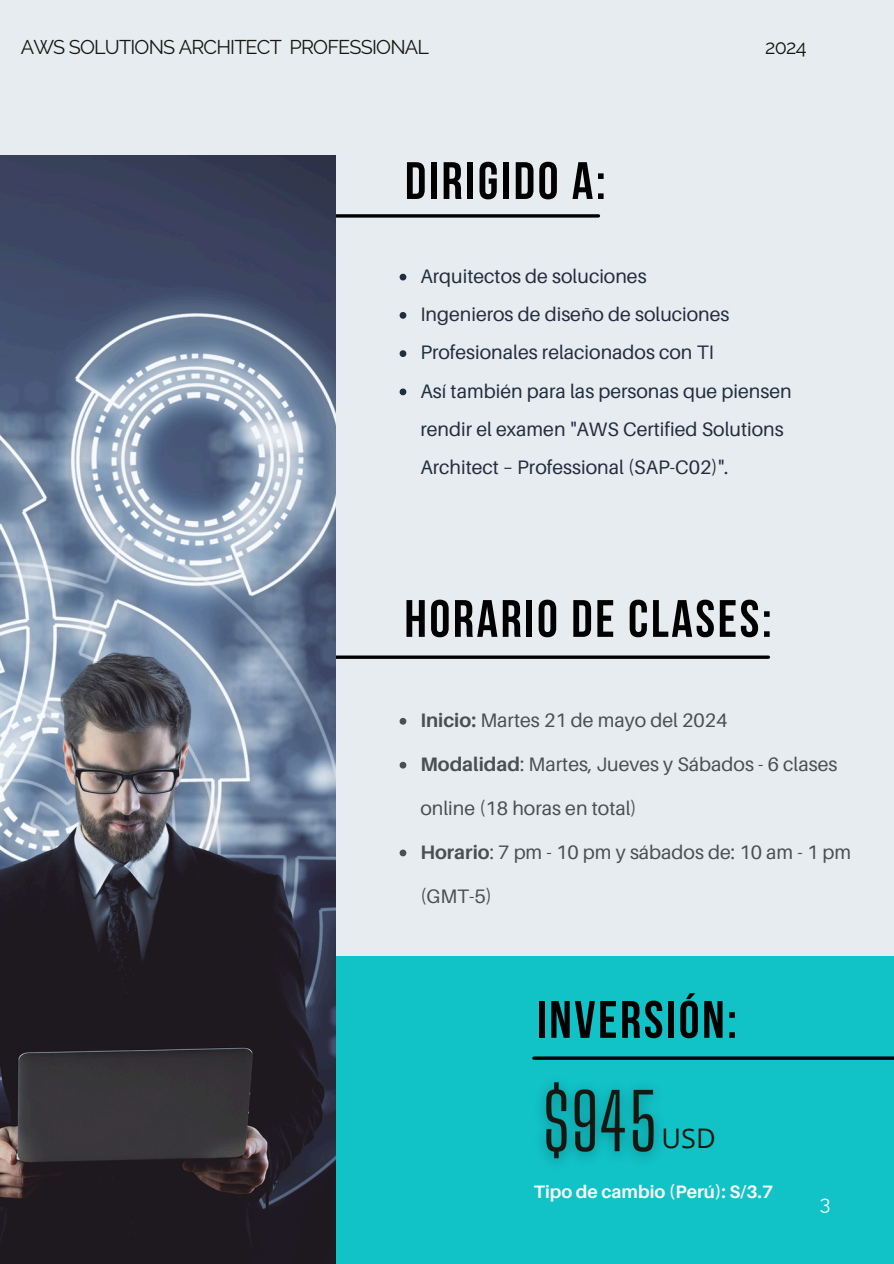
<style>
.page{position:relative;width:894px;height:1264px;background:#fff}
.page>*{position:absolute;margin:0;border:0;box-sizing:border-box;transform-origin:0 0}
.t1{font:700 52.5px "Bebas Neue";letter-spacing:.05em;color:#000}
.t2{font:27px "Open Sans";color:#171710}
.t3{font:19.8px "Raleway";letter-spacing:-.04em;color:#171710}
.t4{font:19.8px "Raleway";color:#fff}
.t5{font:19.5px/38.2px "Aileron";color:#222e3e}
.t6{font:19.5px "Aileron";color:#495052}
.t7{font:700 18px "Aileron";color:#f8f9f9}
.s1{font-weight:700}
</style>
<div class="page">
<div style="left:0;top:0;width:893px;height:1263px;background:#e6ecf0"></div>
<svg style="left:335px;top:214px;width:263px;height:4px"></svg>
<div style="left:0;top:955px;width:893px;height:308px;background:#11c2c7"></div>
<svg style="left:335px;top:655px;width:433px;height:4px;background:#232425"></svg>
<img style="left:0;top:155px;width:335px;height:1107px">
<svg style="left:399px;top:274px;width:7px;height:6px"></svg>
<svg style="left:399px;top:312px;width:7px;height:7px"></svg>
<svg style="left:399px;top:350px;width:7px;height:7px"></svg>
<svg style="left:399px;top:388px;width:7px;height:7px"></svg>
<svg style="left:399px;top:718px;width:7px;height:6px"></svg>
<svg style="left:399px;top:761px;width:7px;height:7px"></svg>
<svg style="left:399px;top:849px;width:7px;height:7px"></svg>
<hr style="left:533px;top:1056px;width:360px;height:3px;background:#000">
<img style="left:541px;top:1082px;width:118px;height:80px">
<p class="t3" style="left:21px;top:35px;width:409px">AWS SOLUTIONS ARCHITECT PROFESSIONAL</p>
<p class="t3" style="left:765px;top:35px;width:43px">2024</p>
<p class="t1" style="left:405px;top:159px;width:202px">DIRIGIDO A:</p>
<h2 class="t5" style="left:420px;top:256px;width:228px">Arquitectos de soluciones</h2>
<p class="t5" style="left:420px;top:295px;width:310px">Ingenieros de diseño de soluciones</p>
<p class="t5" style="left:420px;top:333px;width:295px">Profesionales relacionados con TI</p>
<p class="t5" style="left:420px;top:371px;width:372px">Así también para las personas que piensen rendir el examen "AWS Certified Solutions<br>Architect – Professional (SAP-C02)".</p>
<h4 class="t1" style="left:404px;top:597px;width:369px">HORARIO DE CLASES:</h4>
<h2 class="t6" style="left:420px;top:708px;width:308px"><span class="s1">Inicio:</span> Martes 21 de mayo del 2024</h2>
<p class="t6" style="left:420px;top:752px;width:418px"><span class="s1">Modalidad</span>: Martes, Jueves y Sábados - 6 clases</p>
<p class="t6" style="left:420px;top:795px;width:218px">online (18 horas en total)</p>
<p class="t6" style="left:420px;top:839px;width:432px"><span class="s1">Horario</span>: 7 pm - 10 pm y sábados de: 10 am - 1 pm</p>
<p class="t6" style="left:420px;top:883px;width:73px">(GMT-5)</p>
<p class="t1" style="left:536px;top:998px;width:202px">INVERSIÓN:</p>
<h2 class="t2" style="left:661px;top:1119px;width:56px">USD</h2>
<h3 class="t7" style="left:533px;top:1180px;width:241px">Tipo de cambio (Perú): S/3.7</h3>
<p class="t4" style="left:819px;top:1191px;width:12px">3</p>
</div>
